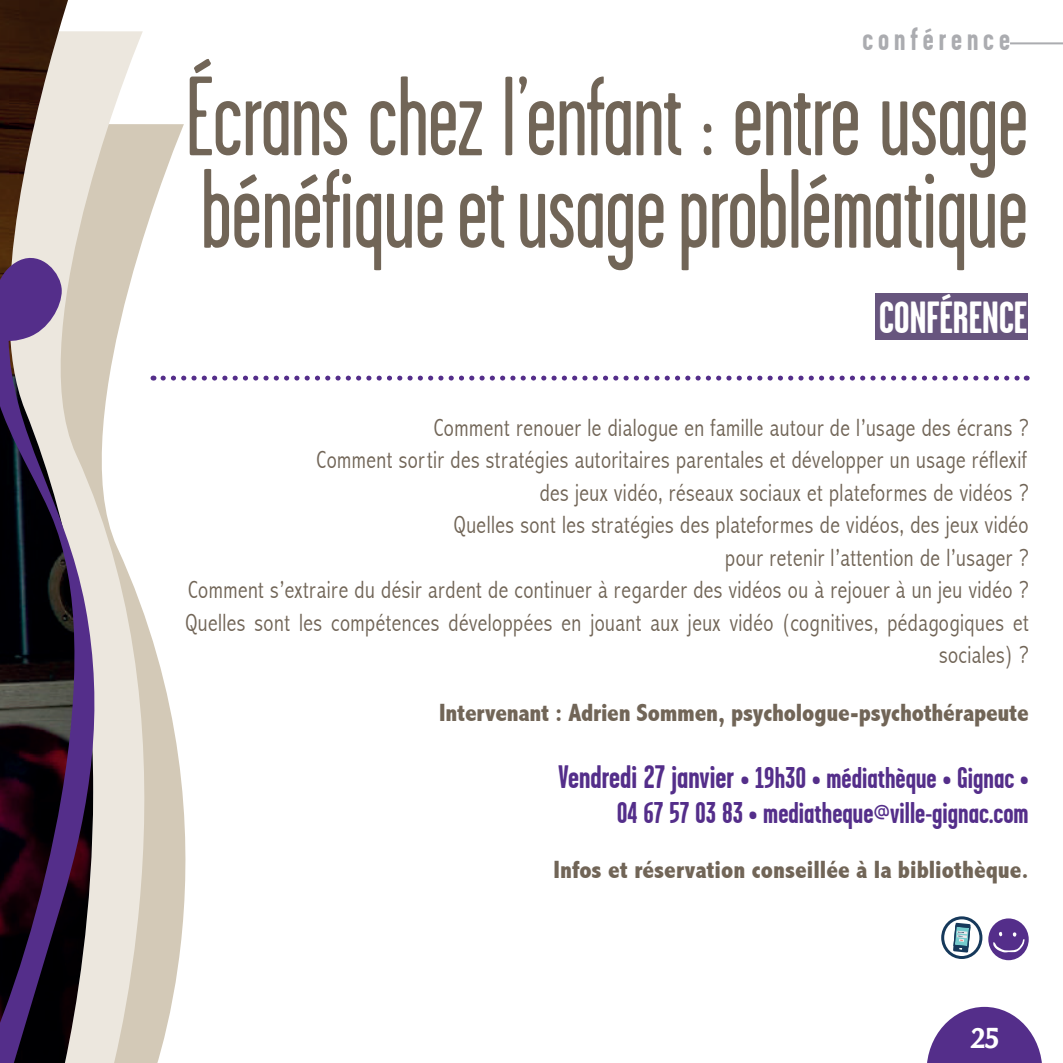
<style>
.page{position:relative;width:1063px;height:1063px;background:#fff}
.page>*{position:absolute;margin:0;border:0;box-sizing:border-box;transform-origin:0 0}
.t1{font:112.5px/92.5px "Garage Gothic";letter-spacing:-.01em;color:#716557;scale:.95 1}
.t2{font:700 45px "Garage Gothic";letter-spacing:-.01em;color:#fff}
.t3{font:700 32.5px "Garage Gothic";letter-spacing:.15em;color:#abacb0}
.t4{font:700 30px/35px "Garage Gothic";color:#542e8a;text-align:right}
.t5{font:30px "Oregon LDO Black";color:#fff}
.t6{font:300 condensed 25px/32.5px "Abadi";letter-spacing:.02em;color:#716557;text-align:right;scale:.94 1}
.t7{font:800 condensed 25px "Abadi";letter-spacing:-.01em;color:#716557}
.s1{font-size:32.5px}
</style>
<div class="page">
<svg style="left:158px;top:124px;width:48px;height:937px"></svg>
<svg style="left:93px;top:31px;width:65px;height:1032px"></svg>
<img style="left:0;top:0;width:93px;height:252px">
<svg style="left:0;top:252px;width:117px;height:811px;background:#746775"></svg>
<hr style="left:1010px;top:42px;width:53px;height:2px;background:#abacb0">
<svg style="left:927px;top:1007px;width:115px;height:56px"></svg>
<svg style="left:163px;top:376px;width:864px;height:5px"></svg>
<div style="left:988px;top:918px;width:41px;height:42px;background:#542e8a;border-radius:50%"></div>
<svg style="left:992px;top:931px;width:33px;height:22px"></svg>
<div style="left:941px;top:916px;width:41px;height:43px;border:3px solid #16395b;border-radius:50%"></div>
<svg style="left:953px;top:923px;width:18px;height:30px"></svg>
<div style="left:875px;top:293px;width:153px;height:47px;background:#67557e"></div>
<h3 class="t3" style="left:863px;top:21px;width:149px">conférence</h3>
<h1 class="t1" style="left:185px;top:72px;width:889px">Écrans chez l’enfant : entre usage bénéfique et usage problématique</h1>
<h2 class="t2" style="left:879px;top:293px;width:150px">CONFÉRENCE</h2>
<p class="t6" style="left:185px;top:411px;width:899px">Comment renouer le dialogue en famille autour de l’usage des écrans ?<br>Comment sortir des stratégies autoritaires parentales et développer un usage réflexif<br>des jeux vidéo, réseaux sociaux et plateformes de vidéos ?<br>Quelles sont les stratégies des plateformes de vidéos, des jeux vidéo<br>pour retenir l’attention de l’usager ?<br>Comment s’extraire du désir ardent de continuer à regarder des vidéos ou à rejouer à un jeu vidéo ?<br>Quelles sont les compétences développées en jouant aux jeux vidéo (cognitives, pédagogiques et sociales) ?</p>
<p class="t7" style="left:439px;top:698px;width:591px">Intervenant : Adrien Sommen, psychologue-psychothérapeute</p>
<p class="t4" style="left:558px;top:761px;width:472px"><span class="s1">Vendredi 27 janvier</span> • 19h30 • médiathèque • Gignac •<br>04 67 57 03 83 • mediatheque@ville-gignac.com</p>
<p class="t7" style="left:554px;top:855px;width:477px">Infos et réservation conseillée à la bibliothèque.</p>
<p class="t5" style="left:970px;top:1021px;width:30px">25</p>
</div>
